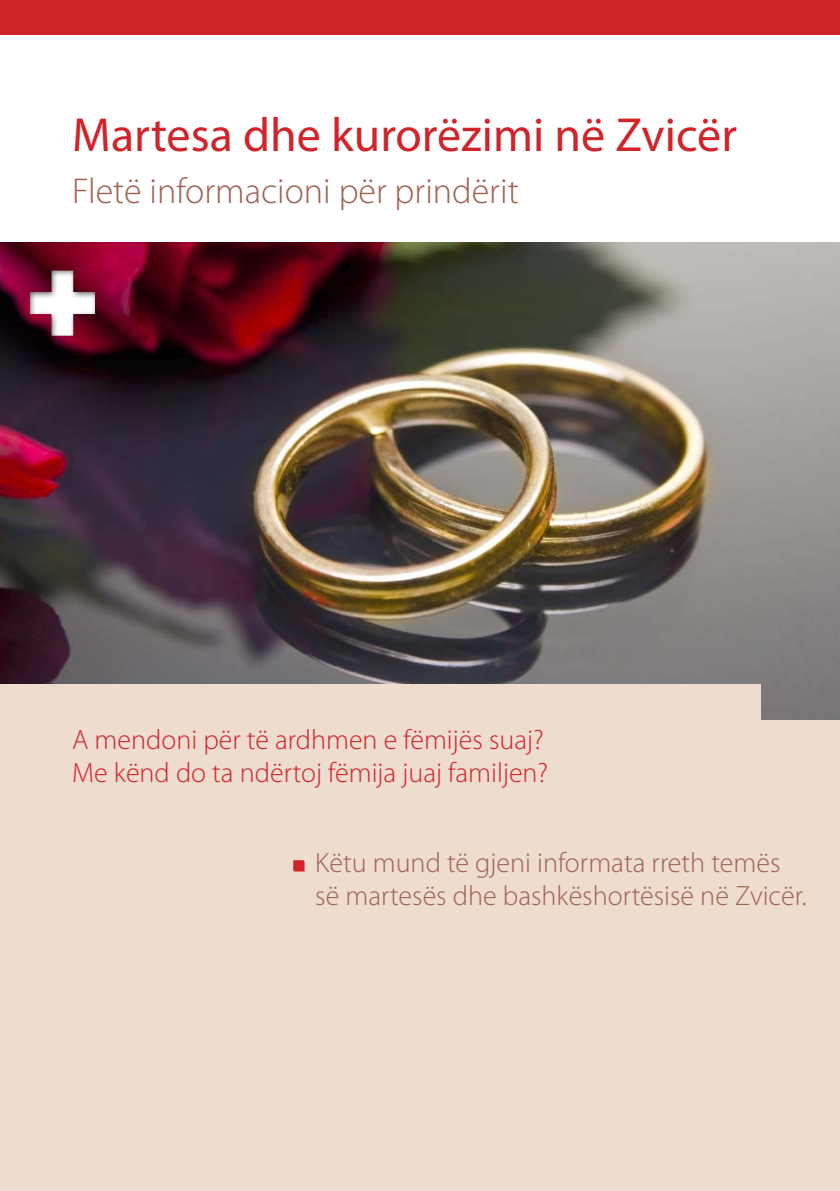
<style>
.page{position:relative;width:840px;height:1191px;background:#fff}
.page>*{position:absolute;margin:0;border:0;box-sizing:border-box;transform-origin:0 0}
.t1{font:48px "Myriad Pro";color:#d1232a}
.t2{font:300 36px "Myriad Pro";color:#9e6250}
.Lauftext{font:300 28px "Myriad Pro";color:#9e6250}
.Lauftext-2{font:300 28px "Myriad Pro";color:#d1232a}
</style>
<div class="page">
<img style="left:0;top:243px;width:839px;height:477px">
<div style="left:28px;top:270px;width:67px;height:70px;background:#231f20;opacity:.75"></div>
<div style="left:0;top:720px;width:839px;height:471px;background:#eedcce"></div>
<svg style="left:293px;top:860px;width:11px;height:11px"></svg>
<div style="left:0;top:684px;width:760px;height:77px;background:#eedcce"></div>
<div style="left:0;top:0;width:839px;height:34px;background:#d1232a"></div>
<p class="t1" style="left:72px;top:106px;width:666px">Martesa dhe kurorëzimi në Zvicër</p>
<p class="t2" style="left:72px;top:171px;width:448px">Fletë informacioni për prindërit</p>
<p class="Lauftext-2" style="left:72px;top:724px;width:473px">A mendoni për të ardhmen e fëmijës suaj?</p>
<p class="Lauftext-2" style="left:72px;top:757px;width:477px">Me kënd do ta ndërtoj fëmija juaj familjen?</p>
<p class="Lauftext" style="left:315px;top:847px;width:466px">Këtu mund të gjeni informata rreth temës</p>
<p class="Lauftext" style="left:315px;top:880px;width:492px">së martesës dhe bashkëshortësisë në Zvicër.</p>
</div>
